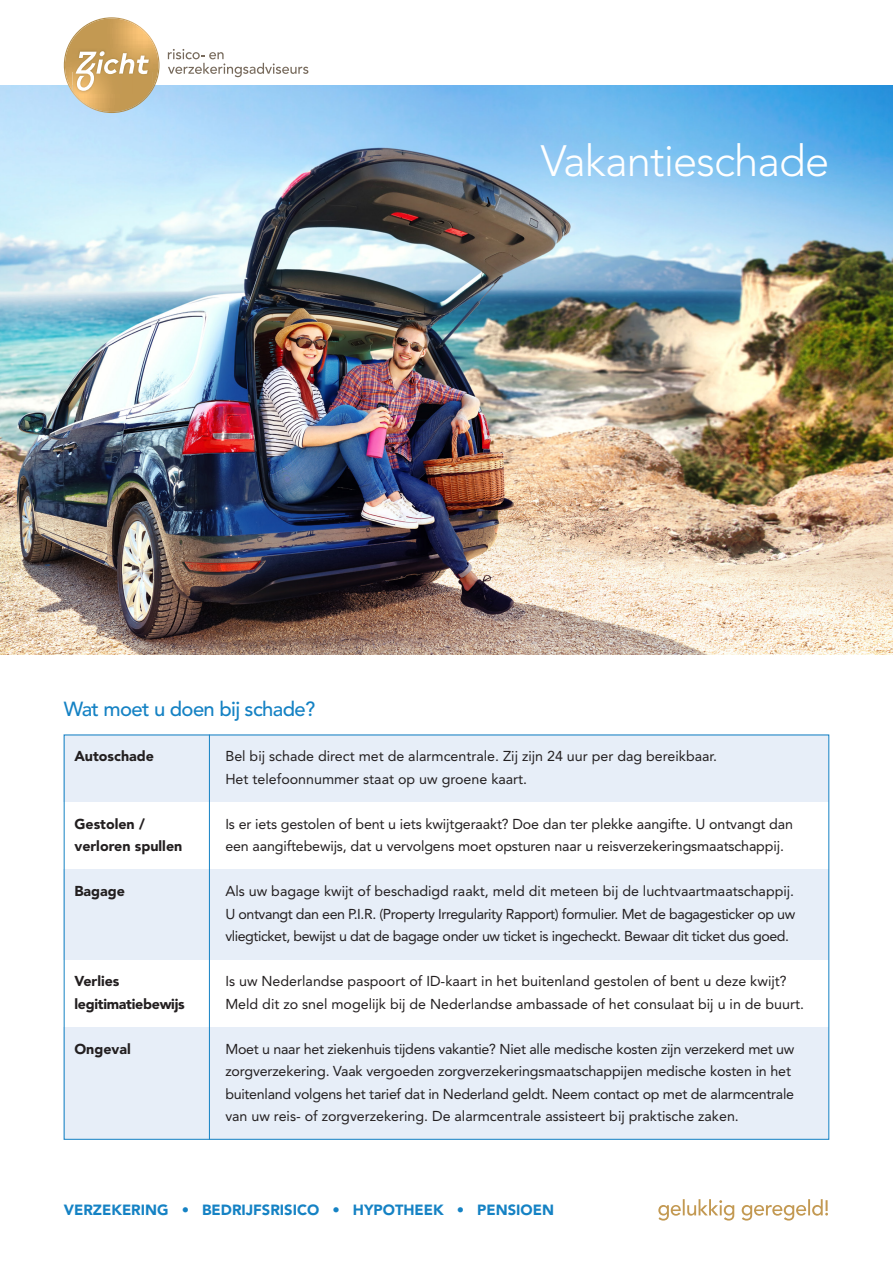
<style>
.page{position:relative;width:893px;height:1263px;background:#fff}
.page>*{position:absolute;margin:0;border:0;box-sizing:border-box;transform-origin:0 0}
.t1{font:300 43.5px "Avenir LT Std";letter-spacing:-.02em;color:#fff}
.t2{font:500 20.25px "Avenir LT Std";letter-spacing:-.03em;color:#1582c4}
.t3{font:900 14.7px "Avenir LT Std";color:#1582c4}
.t4{font:14.25px/22.5px "Avenir LT Std";letter-spacing:-.01em;color:#231f20}
.t5{font:900 14.25px "Avenir LT Std";color:#231f20}
.t6{font:900 14.25px "Avenir LT Std";letter-spacing:-.02em;color:#231f20}
</style>
<div class="page">
<div style="left:64px;top:735px;width:765px;height:67px;background:#e7eef8"></div>
<div style="left:64px;top:870px;width:765px;height:90px;background:#e7eef8"></div>
<div style="left:64px;top:1027px;width:765px;height:113px;background:#e7eef8"></div>
<img style="left:0;top:85px;width:893px;height:570px">
<svg style="left:168px;top:49px;width:140px;height:28px"></svg>
<svg style="left:64px;top:17px;width:96px;height:96px"></svg>
<svg style="left:658px;top:1199px;width:170px;height:21px"></svg>
<hr style="left:209px;top:735px;width:1px;height:405px;background:#1582c4">
<p class="t1" style="left:541px;top:136px;width:290px">Vakantieschade</p>
<p class="t2" style="left:64px;top:698px;width:253px">Wat moet u doen bij schade?</p>
<p class="t5" style="left:74px;top:748px;width:81px">Autoschade</p>
<p class="t4" style="left:225px;top:745px;width:493px">Bel bij schade direct met de alarmcentrale. Zij zijn 24 uur per dag bereikbaar.<br>Het telefoonnummer staat op uw groene kaart.</p>
<p class="t4" style="left:225px;top:813px;width:569px">Is er iets gestolen of bent u iets kwijtgeraakt? Doe dan ter plekke aangifte. U ontvangt dan een aangiftebewijs, dat u vervolgens moet opsturen naar u reisverzekeringsmaatschappij.</p>
<p class="t4" style="left:225px;top:880px;width:571px;text-align:justify">Als uw bagage kwijt of beschadigd raakt, meld dit meteen bij de luchtvaartmaatschappij.<br>U ontvangt dan een P.I.R. (Property Irregularity Rapport) formulier. Met de bagagesticker op uw vliegticket, bewijst u dat de bagage onder uw ticket is ingecheckt. Bewaar dit ticket dus goed.</p>
<p class="t4" style="left:225px;top:970px;width:580px">Is uw Nederlandse paspoort of ID-kaart in het buitenland gestolen of bent u deze kwijt?<br>Meld dit zo snel mogelijk bij de Nederlandse ambassade of het consulaat bij u in de buurt.</p>
<p class="t4" style="left:225px;top:1038px;width:571px">Moet u naar het ziekenhuis tijdens vakantie? Niet alle medische kosten zijn verzekerd met uw zorgverzekering. Vaak vergoeden zorgverzekeringsmaatschappijen medische kosten in het buitenland volgens het tarief dat in Nederland geldt. Neem contact op met de alarmcentrale van uw reis- of zorgverzekering. De alarmcentrale assisteert bij praktische zaken.</p>
<p class="t5" style="left:74px;top:815px;width:72px">Gestolen /</p>
<p class="t5" style="left:74px;top:838px;width:109px">verloren spullen</p>
<p class="t5" style="left:74px;top:883px;width:52px">Bagage</p>
<p class="t5" style="left:74px;top:973px;width:47px">Verlies</p>
<p class="t6" style="left:74px;top:995px;width:112px">legitimatiebewijs</p>
<p class="t5" style="left:74px;top:1040px;width:58px">Ongeval</p>
<p class="t3" style="left:64px;top:1200px;width:492px">VERZEKERING • BEDRIJFSRISICO • HYPOTHEEK • PENSIOEN</p>
</div>
